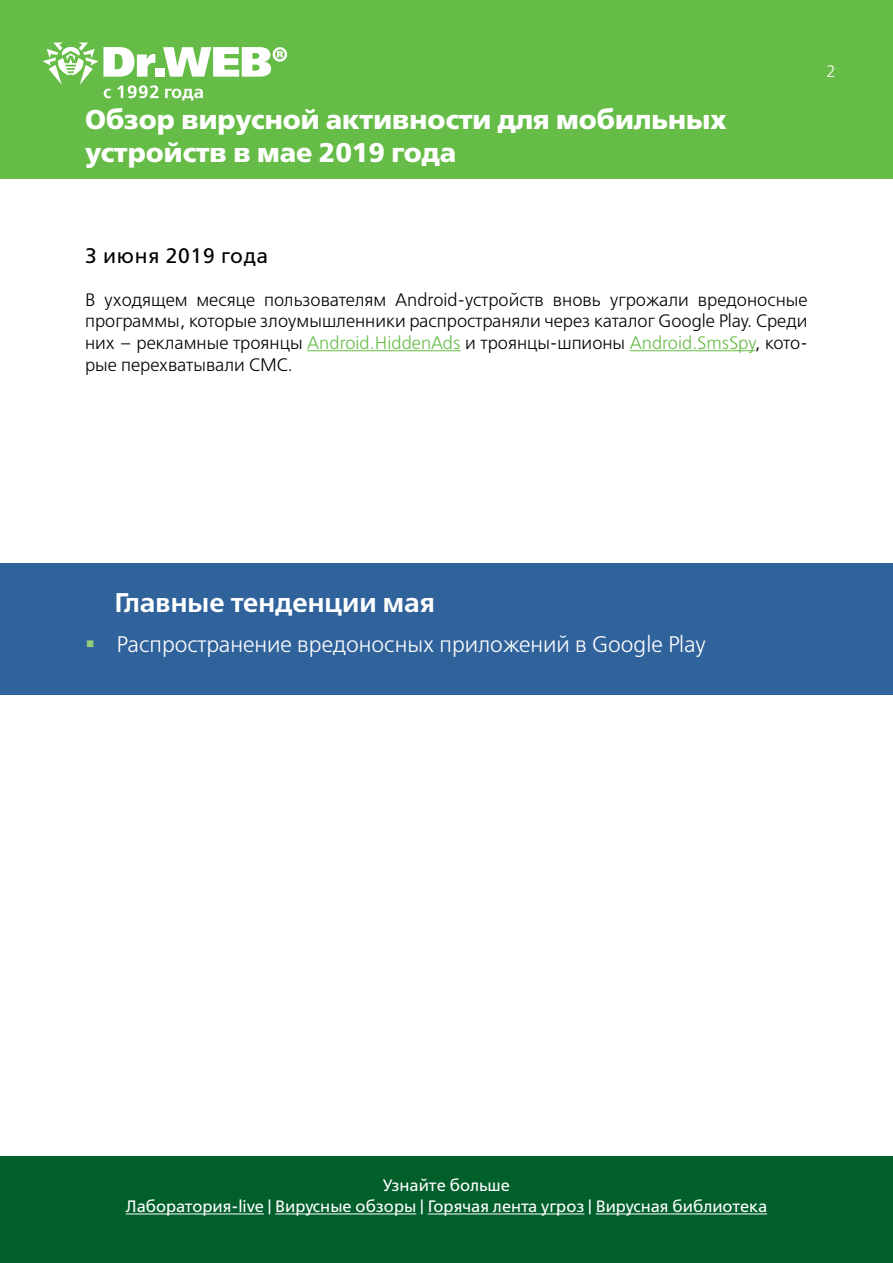
<style>
.page{position:relative;width:893px;height:1263px;background:#fff}
.page>*{position:absolute;margin:0;border:0;box-sizing:border-box;transform-origin:0 0}
.t1{font:700 27px/32.4px "Free Set";color:#fff}
.t2{font:600 27px "Free Set";color:#fff}
.t3{font:300 22.5px "Free Set";color:#fff}
.t4{font:21px "Free Set";letter-spacing:.035em;color:#000}
.t5{font:300 18px/21.6px "Free Set";color:#000;text-align:justify}
.t6{font:16.5px/21.6px "Free Set";color:#fff;text-align:center}
.t7{font:300 16.5px "Free Set";color:#fff}
.s1{color:#65bc46}
.s2{color:#95cc79}
</style>
<div class="page">
<div style="left:0;top:0;width:893px;height:179px;background:#65bc46"></div>
<svg style="left:43px;top:43px;width:244px;height:58px"></svg>
<div style="left:0;top:1157px;width:893px;height:106px;background:#005f2a"></div>
<hr style="left:126px;top:1213px;width:138px;height:1px;background:#fff">
<hr style="left:275px;top:1213px;width:141px;height:1px;background:#fff">
<hr style="left:428px;top:1213px;width:156px;height:1px;background:#fff">
<hr style="left:596px;top:1213px;width:171px;height:1px;background:#fff">
<div style="left:0;top:563px;width:892px;height:131px;background:#30629b"></div>
<hr style="left:307px;top:350px;width:154px;height:1px;background:#65bc46">
<hr style="left:630px;top:350px;width:125px;height:1px;background:#65bc46">
<h1 class="t1" style="left:85px;top:103px;width:643px">Обзор вирусной активности для мобильных устройств в мае 2019 года</h1>
<p class="t7" style="left:826px;top:61px;width:12px">2</p>
<p class="t4" style="left:85px;top:242px;width:185px">3 июня 2019 года</p>
<p class="t5" style="left:85px;top:288px;width:724px">В уходящем месяце пользователям Android-устройств вновь угрожали вредоносные программы, которые злоумышленники распространяли через каталог Google Play. Среди них – рекламные троянцы <span class="s1">Android.HiddenAds</span> и троянцы-шпионы <span class="s1">Android.SmsSpy</span>, кото&shy;рые перехватывали СМС.</p>
<h1 class="t2" style="left:115px;top:585px;width:322px">Главные тенденции мая</h1>
<p class="t3" style="left:85px;top:630px;width:623px"><span class="s2">▪</span> Распространение вредоносных приложений в Google Play</p>
<p class="t6" style="left:126px;top:1174px;width:643px">Узнайте больше<br>Лаборатория-live | Вирусные обзоры | Горячая лента угроз | Вирусная библиотека</p>
</div>
